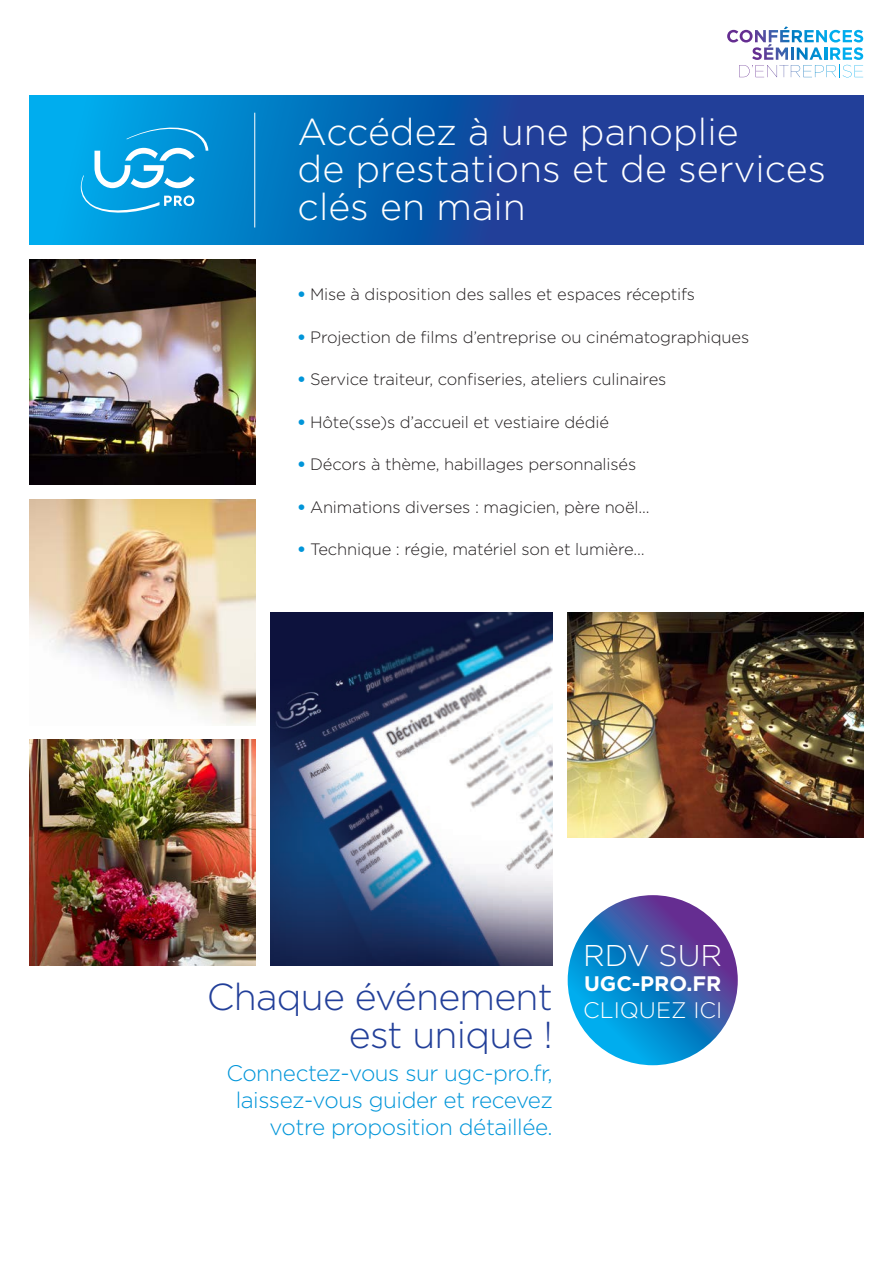
<style>
.page{position:relative;width:893px;height:1263px;background:#fff}
.page>*{position:absolute;margin:0;border:0;box-sizing:border-box;transform-origin:0 0}
.t1{font:300 37.5px/37.5px "Gotham";color:#fff}
.t2{font:300 37.5px/37.5px "Gotham";letter-spacing:-.02em;color:#223f99;text-align:right}
.t3{font:300 30px "Gotham";color:#fff}
.t4{font:300 22.5px/27px "Gotham";letter-spacing:-.02em;color:#0095d9;text-align:right}
.t5{font:300 22.5px "Gotham";color:#fff}
.t6{font:700 21px "Gotham";color:#fff}
.t7{font:300 16.5px "Gotham";letter-spacing:-.01em;color:#231f20}
.s1{font-weight:900;color:#0095d9}
</style>
<div class="page">
<img style="left:568px;top:612px;width:295px;height:226px">
<img style="left:30px;top:259px;width:225px;height:226px">
<img style="left:30px;top:500px;width:225px;height:225px">
<img style="left:30px;top:740px;width:225px;height:225px">
<img style="left:270px;top:612px;width:283px;height:353px">
<svg style="left:727px;top:26px;width:136px;height:51px"></svg>
<svg style="left:30px;top:96px;width:833px;height:148px;background:#115bad"></svg>
<svg style="left:81px;top:124px;width:127px;height:91px;background:#27a9e2"></svg>
<hr style="left:254px;top:113px;width:1px;height:114px;background:#fff">
<svg style="left:568px;top:895px;width:170px;height:170px;background:#256fbb"></svg>
<p class="t1" style="left:298px;top:112px;width:530px">Accédez à une panoplie<br>de prestations et de services clés en main</p>
<p class="t7" style="left:298px;top:284px;width:399px"><span class="s1">•</span> Mise à disposition des salles et espaces réceptifs</p>
<p class="t7" style="left:298px;top:327px;width:453px"><span class="s1">•</span> Projection de films d’entreprise ou cinématographiques</p>
<p class="t7" style="left:298px;top:369px;width:370px"><span class="s1">•</span> Service traiteur, confiseries, ateliers culinaires</p>
<p class="t7" style="left:298px;top:412px;width:313px"><span class="s1">•</span> Hôte(sse)s d’accueil et vestiaire dédié</p>
<p class="t7" style="left:298px;top:454px;width:340px"><span class="s1">•</span> Décors à thème, habillages personnalisés</p>
<p class="t7" style="left:298px;top:497px;width:353px"><span class="s1">•</span> Animations diverses : magicien, père noël...</p>
<p class="t7" style="left:298px;top:539px;width:348px"><span class="s1">•</span> Technique : régie, matériel son et lumière…</p>
<p class="t2" style="left:207px;top:978px;width:347px">Chaque événement est unique !</p>
<p class="t4" style="left:226px;top:1059px;width:328px">Connectez-vous sur ugc-pro.fr,</p>
<p class="t4" style="left:236px;top:1086px;width:319px">laissez-vous guider et recevez votre proposition détaillée.</p>
<p class="t3" style="left:583px;top:937px;width:140px">RDV SUR</p>
<p class="t6" style="left:584px;top:971px;width:139px">UGC-PRO.FR</p>
<p class="t5" style="left:583px;top:997px;width:141px">CLIQUEZ ICI</p>
</div>
